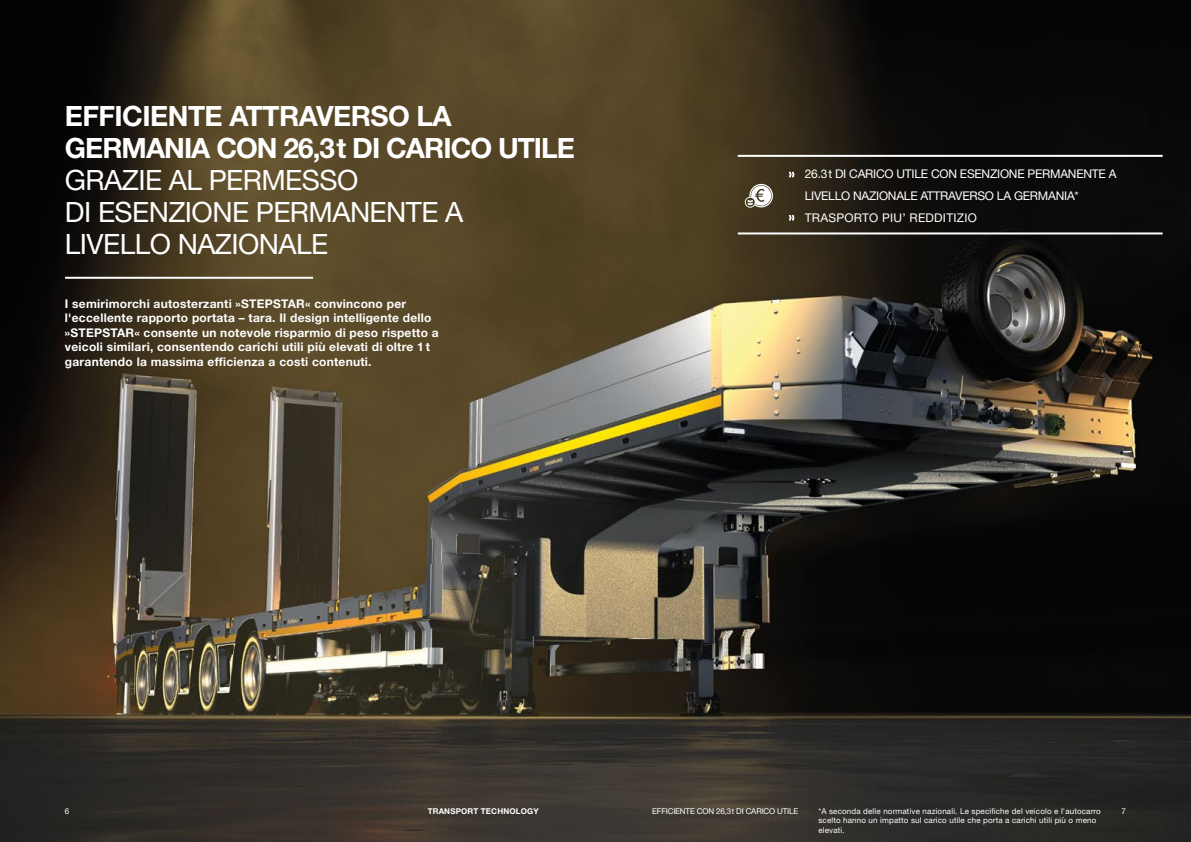
<style>
.page{position:relative;width:1191px;height:842px;background:#fff}
.page>*{position:absolute;margin:0;border:0;box-sizing:border-box;transform-origin:0 0}
.GOL_Headline_inside{font:28px/32px "Helvetica Neue LT Com";letter-spacing:-.02em;color:#fff}
.GOL_leadtext_white{font:700 12px/14.4px "Helvetica Neue LT Com";letter-spacing:.02em;color:#fff}
.GOL_zitat_NEU_Def{font:12px/21.6px "Helvetica Neue LT Com";letter-spacing:-.02em;color:#fff}
.GOL_copylist{font:8px/9.6px "Helvetica Neue LT Com";letter-spacing:.02em;color:#fff}
.GOL_column_sector{font:8px "Helvetica Neue LT Com";letter-spacing:-.02em;color:#fff}
.GOL_column_title{font:700 8px "Helvetica Neue LT Com";letter-spacing:.02em;color:#fff}
.GOL_pagina{font:8px "Helvetica Neue LT Com";color:#fff}
.s1{font-weight:700}
</style>
<div class="page">
<img style="left:0;top:0;width:1191px;height:842px">
<hr style="left:65px;top:277px;width:248px;height:2px;background:#fff">
<hr style="left:738px;top:155px;width:424px;height:2px;background:#fff">
<hr style="left:738px;top:232px;width:424px;height:2px;background:#fff">
<svg style="left:789px;top:172px;width:5px;height:5px"></svg>
<svg style="left:789px;top:215px;width:5px;height:5px"></svg>
<svg style="left:754px;top:184px;width:19px;height:24px"></svg>
<svg style="left:437px;top:0;width:158px;height:842px;background:#514732"></svg>
<svg style="left:595px;top:0;width:159px;height:842px;background:#584f3b"></svg>
<p class="GOL_Headline_inside" style="left:65px;top:99px;width:511px"><span class="s1">EFFICIENTE ATTRAVERSO LA<br>GERMANIA CON 26,3t DI CARICO UTILE<br></span>GRAZIE AL PERMESSO<br>DI ESENZIONE PERMANENTE A<br>LIVELLO NAZIONALE</p>
<p class="GOL_leadtext_white" style="left:65px;top:296px;width:375px">I semirimorchi autosterzanti »STEPSTAR« convincono per l'eccellente rapporto portata – tara. Il design intelligente dello »STEPSTAR« consente un notevole risparmio di peso rispetto a veicoli similari, consentendo carichi utili più elevati di oltre 1 t garantendo la massima efficienza a costi contenuti.</p>
<p class="GOL_zitat_NEU_Def" style="left:805px;top:163px;width:313px">26.3t DI CARICO UTILE CON ESENZIONE PERMANENTE A<br>LIVELLO NAZIONALE ATTRAVERSO LA GERMANIA*<br>TRASPORTO PIU’ REDDITIZIO</p>
<p class="GOL_pagina" style="left:65px;top:806px;width:6px">6</p>
<p class="GOL_column_title" style="left:428px;top:806px;width:113px">TRANSPORT TECHNOLOGY</p>
<p class="GOL_column_sector" style="left:652px;top:806px;width:148px">EFFICIENTE CON 26,3t DI CARICO UTILE</p>
<p class="GOL_pagina" style="left:1121px;top:806px;width:6px">7</p>
<p class="GOL_copylist" style="left:818px;top:806px;width:284px">*A seconda delle normative nazionali. Le specifiche del veicolo e l'autocarro scelto hanno un impatto sul carico utile che porta a carichi utili più o meno elevati.</p>
</div>
